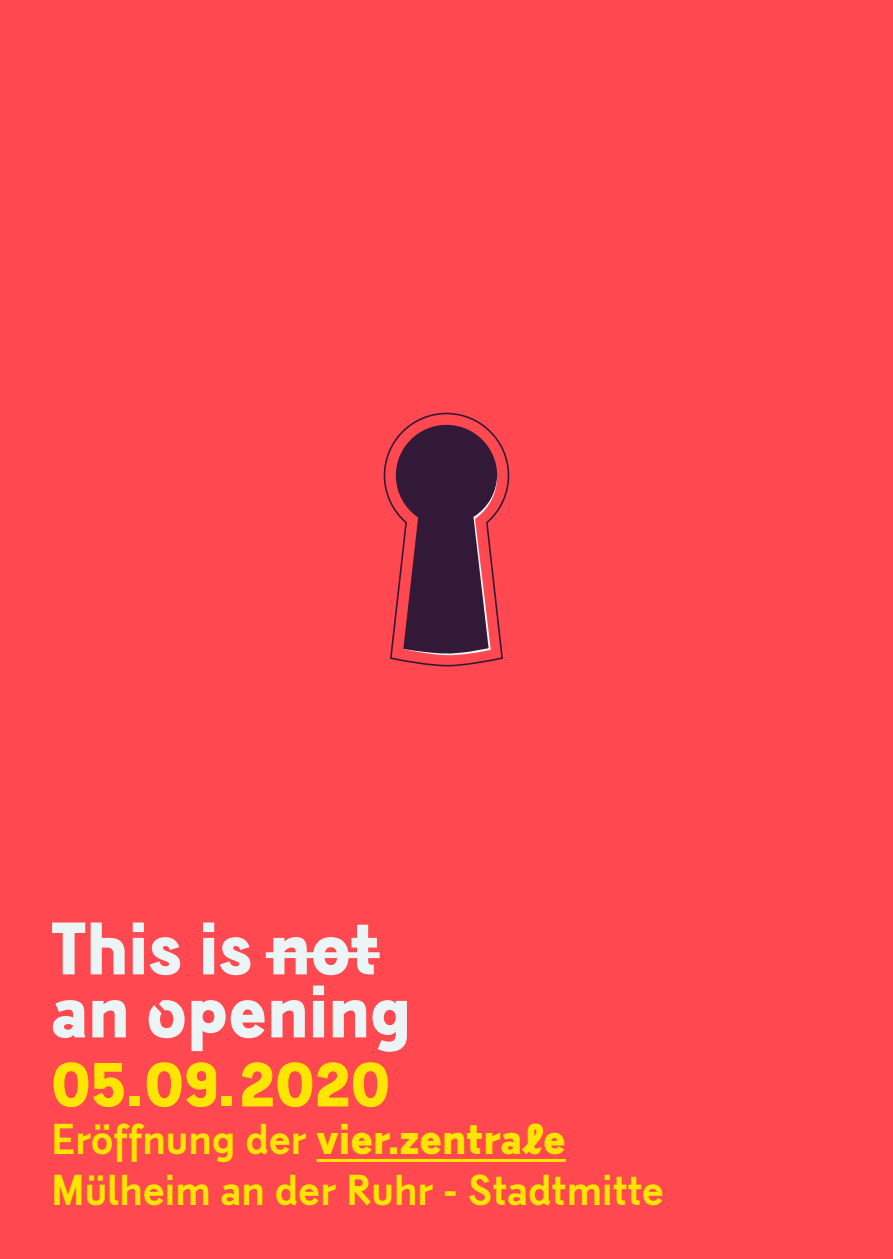
<style>
.page{position:relative;width:893px;height:1259px;background:#ff484f}
.page>*{position:absolute;margin:0;border:0;box-sizing:border-box;transform-origin:0 0}
.t1{font:700 72px/63px "Massimo Grafia";color:#ebf5f5}
.t2{font:700 63px "Massimo Grafia";color:#ffe500}
.t3{font:500 42px/51px "Massimo Grafia";color:#ffe500}
.s1{font-weight:700}
</style>
<div class="page">
<hr style="left:317px;top:1159px;width:249px;height:3px;background:#ffe500">
<div style="left:266px;top:952px;width:114px;height:6px;background:#ebf5f5"></div>
<svg style="left:384px;top:413px;width:125px;height:253px"></svg>
<h1 class="t1" style="left:51px;top:914px;width:362px">This is not an opening</h1>
<h2 class="t2" style="left:51px;top:1030px;width:341px">05.09.2020</h2>
<p class="t3" style="left:51px;top:1112px;width:614px">Eröffnung der <span class="s1">vier.zentrale<br></span>Mülheim an der Ruhr - Stadtmitte</p>
</div>
